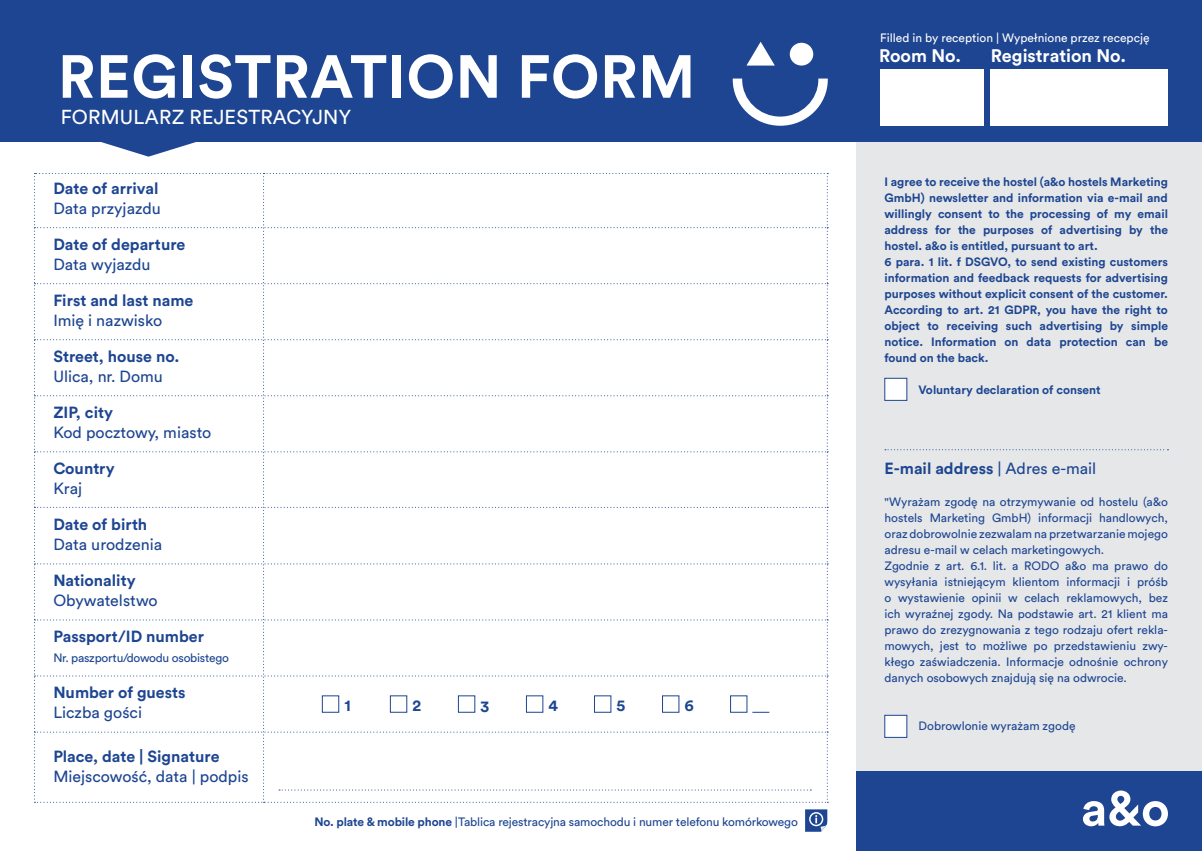
<style>
.page{position:relative;width:1202px;height:851px;background:#fff}
.page>*{position:absolute;margin:0;border:0;box-sizing:border-box;transform-origin:0 0}
.t1{font:700 60px "Circular Pro";letter-spacing:.01em;color:#fff}
.t2{font:20px "Circular Pro";letter-spacing:.01em;color:#fff}
.t3{font:700 18px "Circular Pro";color:#fff}
.t4{font:700 16px "Circular Pro";color:#1d4591}
.t5{font:16px "Circular Pro";color:#1d4591}
.t6{font:12px/16px "Circular Pro";color:#1d4591}
.t7{font:700 12px/16px "Circular Pro";color:#1d4591}
.t8{font:12px "Circular Pro";color:#fff}
.t9{font:12px "Circular Pro";letter-spacing:-.02em;color:#1d4591}
.s1{font-weight:700}
.s2{font-weight:400}
</style>
<div class="page">
<div style="left:856px;top:6px;width:346px;height:839px;background:#e6e7e9"></div>
<div style="left:0;top:0;width:1202px;height:142px;background:#1d4591"></div>
<div style="left:856px;top:771px;width:346px;height:79px;background:#1d4591"></div>
<div style="left:884px;top:378px;width:23px;height:22px;background:#fff;border:1px solid #1d4591"></div>
<div style="left:884px;top:714px;width:23px;height:23px;background:#fff;border:1px solid #1d4591"></div>
<svg style="left:1083px;top:790px;width:85px;height:36px"></svg>
<div style="left:880px;top:70px;width:104px;height:56px;background:#fff"></div>
<div style="left:991px;top:70px;width:177px;height:56px;background:#fff"></div>
<svg style="left:101px;top:142px;width:95px;height:15px"></svg>
<svg style="left:885px;top:449px;width:283px;height:1px"></svg>
<svg style="left:34px;top:173px;width:794px;height:629px"></svg>
<svg style="left:746px;top:42px;width:29px;height:24px"></svg>
<div style="left:790px;top:43px;width:23px;height:23px;background:#fff;border-radius:50%"></div>
<svg style="left:733px;top:78px;width:95px;height:48px"></svg>
<svg style="left:805px;top:809px;width:22px;height:22px"></svg>
<h1 class="t1" style="left:58px;top:35px;width:639px">REGISTRATION FORM</h1>
<h2 class="t2" style="left:61px;top:104px;width:292px">FORMULARZ REJESTRACYJNY</h2>
<h3 class="t4" style="left:53px;top:177px;width:107px">Date of arrival</h3>
<h3 class="t5" style="left:53px;top:197px;width:109px">Data przyjazdu</h3>
<h3 class="t4" style="left:53px;top:233px;width:134px">Date of departure</h3>
<h3 class="t5" style="left:53px;top:253px;width:99px">Data wyjazdu</h3>
<h3 class="t4" style="left:53px;top:289px;width:141px">First and last name</h3>
<h3 class="t5" style="left:53px;top:309px;width:110px">Imię i nazwisko</h3>
<h3 class="t4" style="left:53px;top:345px;width:128px">Street, house no.</h3>
<h3 class="t5" style="left:53px;top:365px;width:111px">Ulica, nr. Domu</h3>
<h3 class="t4" style="left:53px;top:401px;width:61px">ZIP, city</h3>
<h3 class="t5" style="left:53px;top:421px;width:160px">Kod pocztowy, miasto</h3>
<h3 class="t4" style="left:53px;top:457px;width:63px">Country</h3>
<h3 class="t5" style="left:53px;top:477px;width:30px">Kraj</h3>
<h3 class="t4" style="left:53px;top:513px;width:95px">Date of birth</h3>
<h3 class="t5" style="left:53px;top:533px;width:110px">Data urodzenia</h3>
<h3 class="t4" style="left:53px;top:569px;width:84px">Nationality</h3>
<h3 class="t5" style="left:53px;top:589px;width:106px">Obywatelstwo</h3>
<h3 class="t4" style="left:53px;top:625px;width:152px">Passport/ID number</h3>
<p class="t9" style="left:53px;top:649px;width:177px">Nr. paszportu/dowodu osobistego</p>
<h3 class="t4" style="left:53px;top:681px;width:134px">Number of guests</h3>
<h3 class="t5" style="left:53px;top:701px;width:90px">Liczba gości</h3>
<h3 class="t4" style="left:53px;top:745px;width:168px">Place, date | Signature</h3>
<h3 class="t5" style="left:53px;top:765px;width:197px">Miejscowość, data | podpis</h3>
<h3 class="t4" style="left:344px;top:693px;width:8px">1</h3>
<h3 class="t4" style="left:412px;top:693px;width:10px">2</h3>
<h3 class="t4" style="left:480px;top:695px;width:10px">3</h3>
<h3 class="t4" style="left:549px;top:693px;width:11px">4</h3>
<h3 class="t4" style="left:617px;top:693px;width:10px">5</h3>
<h3 class="t4" style="left:685px;top:693px;width:11px">6</h3>
<p class="t6" style="left:314px;top:813px;width:485px"><span class="s1">No. plate &amp; mobile phone</span> |Tablica rejestracyjna samochodu i numer telefonu komórkowego</p>
<p class="t8" style="left:880px;top:29px;width:271px">Filled in by reception | Wypełnione przez recepcję</p>
<h3 class="t3" style="left:879px;top:43px;width:83px">Room No.</h3>
<h3 class="t3" style="left:991px;top:43px;width:137px">Registration No.</h3>
<p class="t7" style="left:884px;top:173px;width:285px">I agree to receive the hostel (a&amp;o hostels Marketing GmbH) newsletter and information via e-mail and willingly consent to the processing of my email address for the purposes of advertising by the hostel. a&amp;o is entitled, pursuant to art.<br>6 para. 1 lit. f DSGVO, to send existing customers information and feedback requests for advertising purposes without explicit consent of the customer.<br>According to art. 21 GDPR, you have the right to object to receiving such advertising by simple notice. Information on data protection can be found on the back.</p>
<p class="t7" style="left:918px;top:381px;width:184px">Voluntary declaration of consent</p>
<h3 class="t4" style="left:884px;top:457px;width:213px">E-mail address <span class="s2">| Adres e-mail</span></h3>
<p class="t6" style="left:884px;top:493px;width:285px">"Wyrażam zgodę na otrzymywanie od hostelu (a&amp;o hostels Marketing GmbH) informacji handlowych, oraz dobrowolnie zezwalam na przetwarzanie mojego adresu e-mail w celach marketingowych.<br>Zgodnie z art. 6.1. lit. a RODO a&amp;o ma prawo do wysyłania istniejącym klientom informacji i próśb o wystawienie opinii w celach reklamowych, bez ich wyraźnej zgody. Na podstawie art. 21 klient ma prawo do zrezygnowania z tego rodzaju ofert rekla&shy;mowych, jest to możliwe po przedstawieniu zwy&shy;kłego zaświadczenia. Informacje odnośnie ochrony danych osobowych znajdują się na odwrocie.</p>
<p class="t6" style="left:918px;top:717px;width:159px">Dobrowlonie wyrażam zgodę</p>
</div>
